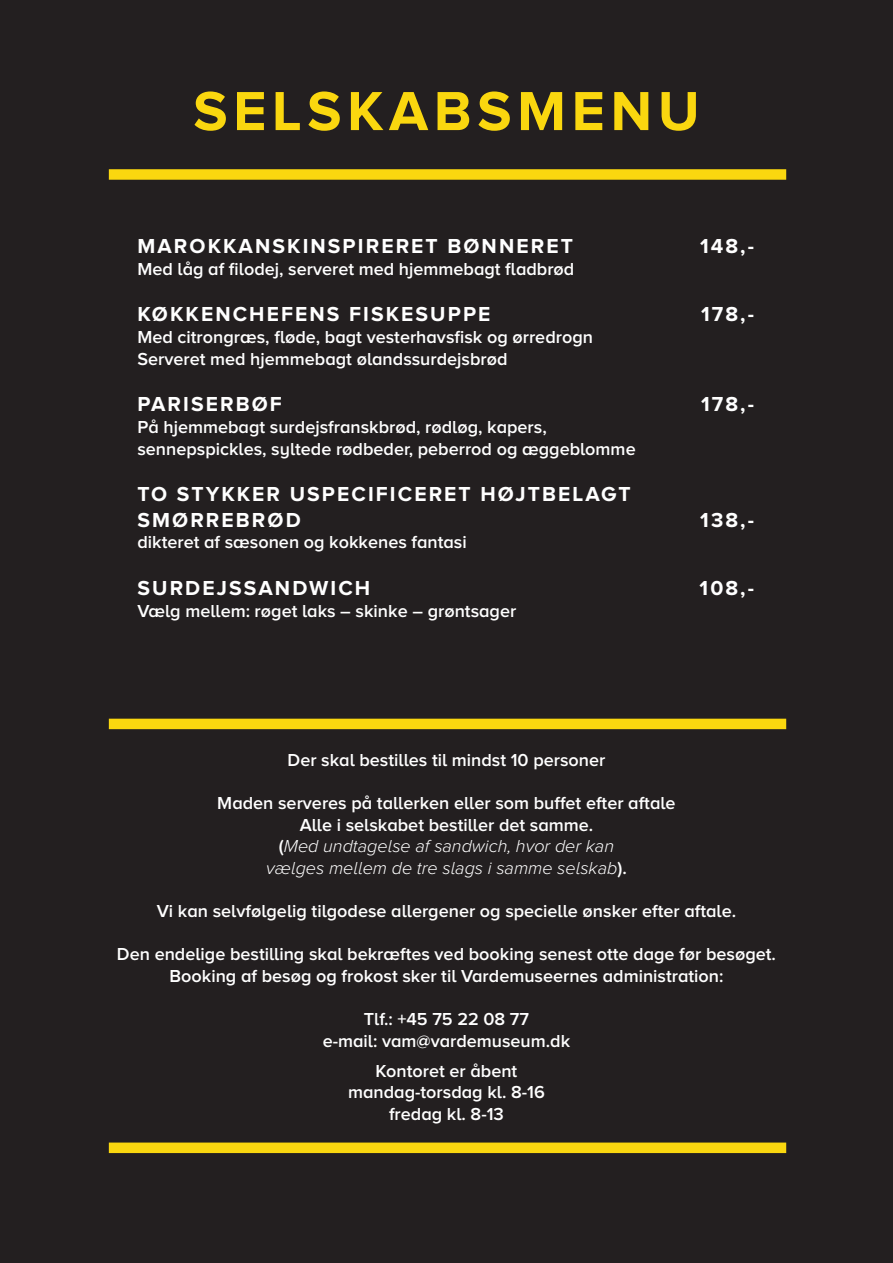
<style>
.page{position:relative;width:893px;height:1263px;background:#231f20}
.page>*{position:absolute;margin:0;border:0;box-sizing:border-box;transform-origin:0 0}
.Overskrift{font:700 57px "Proxima Nova A";letter-spacing:.1em;color:#fad70f}
.ITEM{font:700 21px "Proxima Nova A";letter-spacing:.1em;color:#fff}
.Beskrivelse{font:600 18px/21.6px "Proxima Nova A";color:#fff}
.Beskrivelse-2{font:italic 300 18px/21.6px "Proxima Nova A";color:#fff;text-align:center}
.s1{font-weight:600;font-style:normal}
</style>
<div class="page">
<div style="left:109px;top:169px;width:677px;height:11px;background:#fad70f"></div>
<div style="left:109px;top:719px;width:677px;height:10px;background:#fad70f"></div>
<div style="left:109px;top:1142px;width:677px;height:11px;background:#fad70f"></div>
<p class="Overskrift" style="left:193px;top:79px;width:508px">SELSKABSMENU</p>
<p class="ITEM" style="left:137px;top:234px;width:437px">MAROKKANSKINSPIRERET BØNNERET</p>
<p class="ITEM" style="left:700px;top:234px;width:55px">148,-</p>
<p class="Beskrivelse" style="left:137px;top:257px;width:438px">Med låg af filodej, serveret med hjemmebagt fladbrød</p>
<p class="ITEM" style="left:137px;top:302px;width:355px">KØKKENCHEFENS FISKESUPPE</p>
<p class="ITEM" style="left:701px;top:302px;width:54px">178,-</p>
<p class="Beskrivelse" style="left:137px;top:326px;width:457px">Med citrongræs, fløde, bagt vesterhavsfisk og ørredrogn</p>
<p class="Beskrivelse" style="left:137px;top:347px;width:372px">Serveret med hjemmebagt ølandssurdejsbrød</p>
<p class="ITEM" style="left:137px;top:392px;width:146px">PARISERBØF</p>
<p class="ITEM" style="left:701px;top:392px;width:54px">178,-</p>
<p class="Beskrivelse" style="left:137px;top:416px;width:500px">På hjemmebagt surdejsfranskbrød, rødløg, kapers, sennepspickles, syltede rødbeder, peberrod og æggeblomme</p>
<p class="ITEM" style="left:137px;top:482px;width:495px">TO STYKKER USPECIFICERET HØJTBELAGT</p>
<p class="ITEM" style="left:137px;top:508px;width:165px">SMØRREBRØD</p>
<p class="ITEM" style="left:700px;top:508px;width:55px">138,-</p>
<p class="Beskrivelse" style="left:137px;top:531px;width:331px">dikteret af sæsonen og kokkenes fantasi</p>
<p class="ITEM" style="left:137px;top:576px;width:234px">SURDEJSSANDWICH</p>
<p class="ITEM" style="left:700px;top:576px;width:56px">108,-</p>
<p class="Beskrivelse" style="left:137px;top:599px;width:380px">Vælg mellem: røget laks – skinke – grøntsager</p>
<p class="Beskrivelse" style="left:288px;top:749px;width:319px">Der skal bestilles til mindst 10 personer</p>
<p class="Beskrivelse" style="left:217px;top:792px;width:460px">Maden serveres på tallerken eller som buffet efter aftale</p>
<p class="Beskrivelse" style="left:300px;top:814px;width:295px">Alle i selskabet bestiller det samme.</p>
<p class="Beskrivelse-2" style="left:266px;top:835px;width:362px"><span class="s1">(</span>Med undtagelse af sandwich, hvor der kan vælges mellem de tre slags i samme selskab<span class="s1">).</span></p>
<p class="Beskrivelse" style="left:157px;top:900px;width:581px">Vi kan selvfølgelig tilgodese allergener og specielle ønsker efter aftale.</p>
<p class="Beskrivelse" style="left:117px;top:943px;width:660px">Den endelige bestilling skal bekræftes ved booking senest otte dage før besøget.</p>
<p class="Beskrivelse" style="left:170px;top:965px;width:555px">Booking af besøg og frokost sker til Vardemuseernes administration:</p>
<p class="Beskrivelse" style="left:364px;top:1008px;width:167px">Tlf.: +45 75 22 08 77</p>
<p class="Beskrivelse" style="left:323px;top:1030px;width:249px">e-mail: vam@vardemuseum.dk</p>
<p class="Beskrivelse" style="left:376px;top:1060px;width:143px">Kontoret er åbent</p>
<p class="Beskrivelse" style="left:348px;top:1081px;width:198px">mandag-torsdag kl. 8-16</p>
<p class="Beskrivelse" style="left:389px;top:1103px;width:116px">fredag kl. 8-13</p>
</div>
